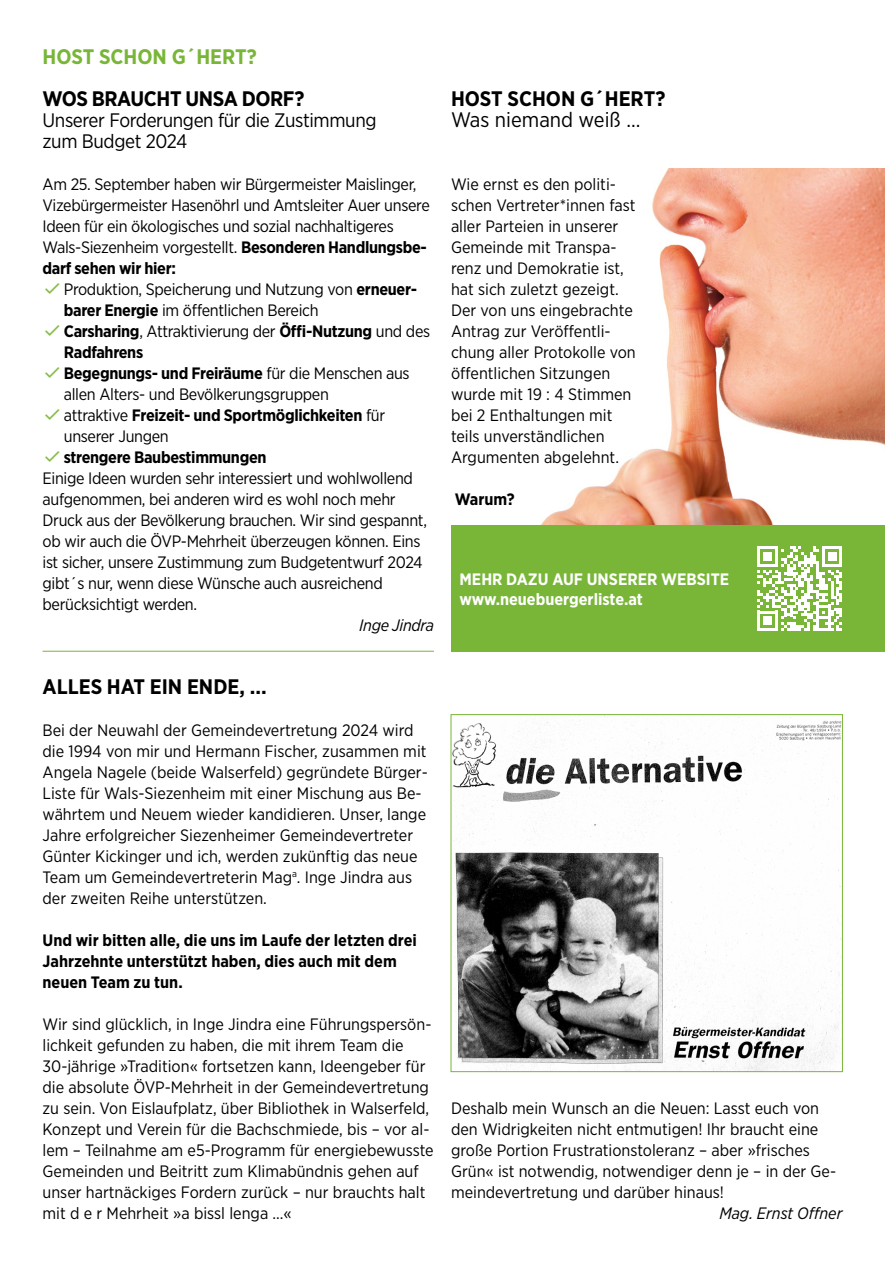
<style>
.page{position:relative;width:885px;height:1263px;background:#fff}
.page>*{position:absolute;margin:0;border:0;box-sizing:border-box;transform-origin:0 0}
.t1{font:700 21px "Gotham Narrow";letter-spacing:-.005em;color:#000}
.t2{font:700 21px "Gotham Narrow";color:#79b638}
.t3{font:21px "Gotham Narrow";color:#000}
.t4{font:19.5px/21px "Gotham Narrow";letter-spacing:-.02em;color:#000}
.t5{font:16.5px/21px "Gotham Narrow";color:#000}
.t6{font:16.5px/21px "Gotham Narrow";letter-spacing:-.02em;color:#000}
.t7{font:700 16.5px/21px "Gotham Narrow";color:#000}
.t8{font:700 16.5px/19.8px "Gotham Narrow";color:#fff}
.t9{font:italic 16.5px "Gotham Narrow";letter-spacing:-.01em;color:#000}
.t10{font:700 16.5px "Gotham Narrow";letter-spacing:-.02em;color:#000}
.s1{font-weight:700}
</style>
<div class="page">
<hr style="left:43px;top:651px;width:391px;height:1px;background:#79b638">
<img style="left:452px;top:716px;width:388px;height:354px">
<div style="left:450px;top:714px;width:392px;height:358px;border:1px solid #79b638"></div>
<img style="left:451px;top:169px;width:433px;height:357px">
<div style="left:451px;top:526px;width:433px;height:126px;background:#79b638"></div>
<svg style="left:757px;top:546px;width:85px;height:85px"></svg>
<p class="t2" style="left:43px;top:43px;width:216px">HOST SCHON G´HERT?</p>
<p class="t1" style="left:43px;top:85px;width:263px">WOS BRAUCHT UNSA DORF?</p>
<p class="t4" style="left:43px;top:109px;width:335px">Unserer Forderungen für die Zustimmung zum Budget 2024</p>
<p class="t6" style="left:43px;top:173px;width:389px">Am 25. September haben wir Bürgermeister Maislinger, Vizebürgermeister Hasenöhrl und Amtsleiter Auer unsere Ideen für ein ökologisches und sozial nachhaltigeres Wals-Siezenheim vorgestellt. <span class="s1">Besonderen Handlungsbe&shy;darf sehen wir hier:</span></p>
<p class="t6" style="left:64px;top:278px;width:368px">Produktion, Speicherung und Nutzung von <span class="s1">erneuer&shy;barer Energie</span> im öffentlichen Bereich<br><span class="s1">Carsharing</span>, Attraktivierung der <span class="s1">Öffi-Nutzung</span> und des <span class="s1">Radfahrens<br>Begegnungs- und Freiräume</span> für die Menschen aus allen Alters- und Bevölkerungsgruppen<br>attraktive <span class="s1">Freizeit- und Sportmöglichkeiten</span> für unserer Jungen</p>
<p class="t10" style="left:64px;top:446px;width:204px">strengere Baubestimmungen</p>
<p class="t6" style="left:43px;top:467px;width:386px">Einige Ideen wurden sehr interessiert und wohlwollend aufgenommen, bei anderen wird es wohl noch mehr Druck aus der Bevölkerung brauchen. Wir sind gespannt, ob wir auch die ÖVP-Mehrheit überzeugen können. Eins ist sicher, unsere Zustimmung zum Budgetentwurf 2024 gibt´s nur, wenn diese Wünsche auch ausreichend berücksichtigt werden.</p>
<p class="t9" style="left:359px;top:615px;width:76px">Inge Jindra</p>
<p class="t1" style="left:451px;top:85px;width:216px">HOST SCHON G´HERT?</p>
<p class="t3" style="left:451px;top:106px;width:191px">Was niemand weiß …</p>
<p class="t5" style="left:451px;top:173px;width:186px">Wie ernst es den politi&shy;schen Vertreter*innen fast aller Parteien in unserer<br>Gemeinde mit Transpa&shy;renz und Demokratie ist, hat sich zuletzt gezeigt.<br>Der von uns eingebrachte<br>Antrag zur Veröffentli&shy;chung aller Protokolle von öffentlichen Sitzungen wurde mit 19 : 4 Stimmen bei 2 Enthaltungen mit teils unverständlichen<br>Argumenten abgelehnt.</p>
<p class="t7" style="left:454px;top:488px;width:61px">Warum?</p>
<p class="t8" style="left:459px;top:569px;width:271px">MEHR DAZU AUF UNSERER WEBSITE www.neuebuergerliste.at</p>
<p class="t1" style="left:43px;top:673px;width:226px">ALLES HAT EIN ENDE, …</p>
<p class="t5" style="left:43px;top:719px;width:386px">Bei der Neuwahl der Gemeindevertretung 2024 wird die 1994 von mir und Hermann Fischer, zusammen mit Angela Nagele (beide Walserfeld) gegründete Bürger-Liste für Wals-Siezenheim mit einer Mischung aus Be&shy;währtem und Neuem wieder kandidieren. Unser, lange Jahre erfolgreicher Siezenheimer Gemeindevertreter Günter Kickinger und ich, werden zukünftig das neue Team um Gemeindevertreterin Mag<sup>a</sup>. Inge Jindra aus der zweiten Reihe unterstützen.</p>
<p class="t7" style="left:43px;top:929px;width:376px">Und wir bitten alle, die uns im Laufe der letzten drei<br>Jahrzehnte unterstützt haben, dies auch mit dem neuen Team zu tun.</p>
<p class="t5" style="left:43px;top:1013px;width:392px">Wir sind glücklich, in Inge Jindra eine Führungspersön&shy;lichkeit gefunden zu haben, die mit ihrem Team die 30-jährige »Tradition« fortsetzen kann, Ideengeber für die absolute ÖVP-Mehrheit in der Gemeindevertretung zu sein. Von Eislaufplatz, über Bibliothek in Walserfeld, Konzept und Verein für die Bachschmiede, bis – vor al&shy;lem – Teilnahme am e5-Programm für energiebewusste Gemeinden und Beitritt zum Klimabündnis gehen auf unser hartnäckiges Fordern zurück – nur brauchts halt mit d e r Mehrheit »a bissl lenga …«</p>
<p class="t5" style="left:451px;top:1097px;width:386px">Deshalb mein Wunsch an die Neuen: Lasst euch von den Widrigkeiten nicht entmutigen! Ihr braucht eine große Portion Frustrationstoleranz – aber »frisches Grün« ist notwendig, notwendiger denn je – in der Ge&shy;meindevertretung und darüber hinaus!</p>
<p class="t9" style="left:719px;top:1203px;width:125px">Mag. Ernst Offner</p>
</div>
